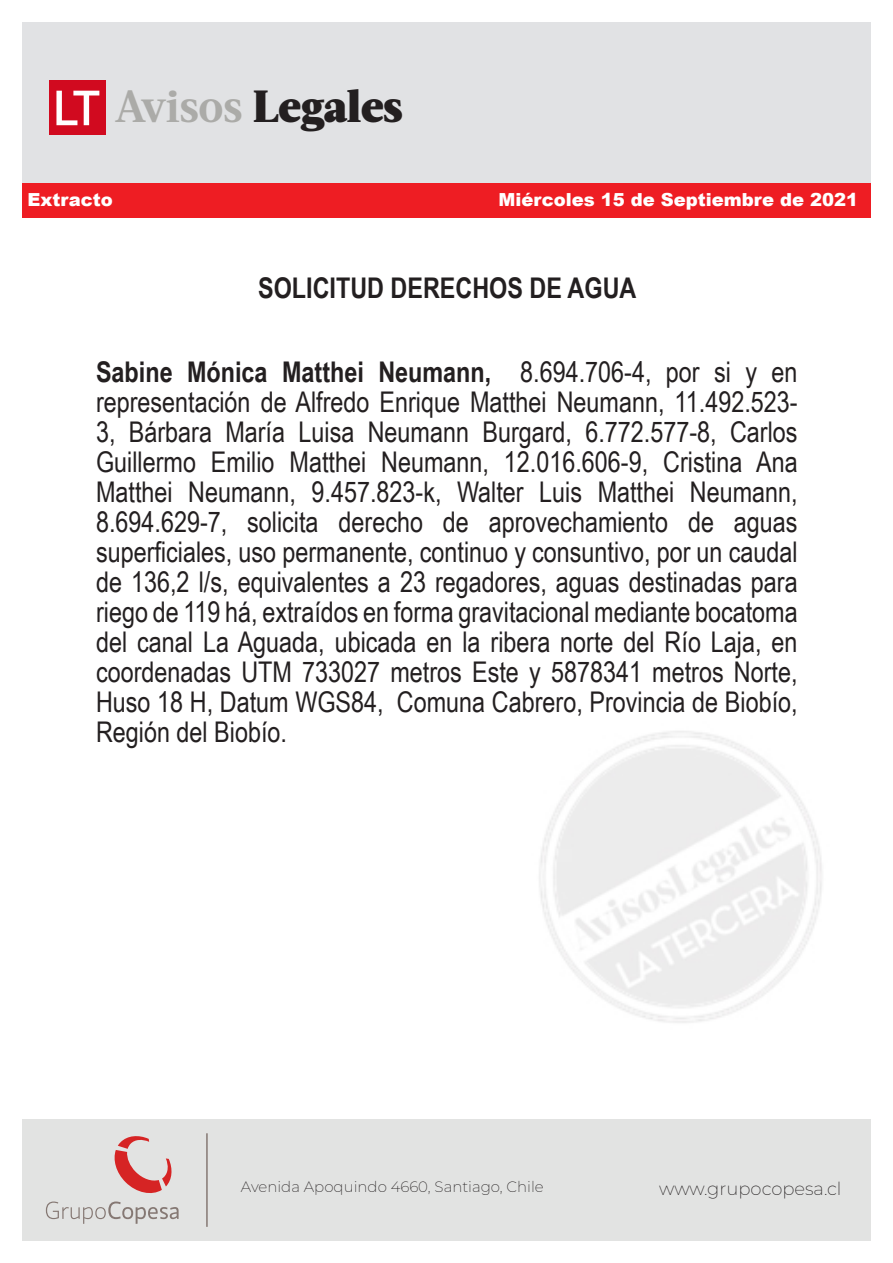
<style>
.page{position:relative;width:893px;height:1263px;background:#fff}
.page>*{position:absolute;margin:0;border:0;box-sizing:border-box;transform-origin:0 0}
.t1{font:900 45px "Acta";letter-spacing:-.01em;color:#231f20}
.t2{font:28.5px/30px "Arial Narrow";color:#231f20;text-align:justify}
.t3{font:700 28.5px "Arial Narrow";color:#231f20}
.t4{font:900 18px "Arial";color:#fff}
.t5{font:200 18px "Montserrat";color:#231f20}
.t6{font:200 15px "Montserrat";color:#231f20}
.s1{font-weight:700;color:#ababa8}
.s2{font-weight:700}
</style>
<div class="page">
<div style="left:22px;top:1120px;width:849px;height:121px;background:#e2e3e2"></div>
<div style="left:22px;top:22px;width:849px;height:160px;background:#e1e2e4"></div>
<div style="left:50px;top:81px;width:56px;height:54px;background:#d10a1f"></div>
<svg style="left:56px;top:91px;width:43px;height:34px"></svg>
<div style="left:22px;top:183px;width:849px;height:35px;background:#ee1d23"></div>
<svg style="left:46px;top:1136px;width:133px;height:88px"></svg>
<hr style="left:206px;top:1133px;width:2px;height:94px;background:#857873">
<h1 class="t1" style="left:115px;top:79px;width:289px"><span class="s1">Avisos</span> Legales</h1>
<p class="t4" style="left:28px;top:187px;width:87px">Extracto</p>
<p class="t4" style="left:498px;top:187px;width:361px">Miércoles 15 de Septiembre de 2021</p>
<p class="t3" style="left:258px;top:267px;width:380px">SOLICITUD DERECHOS DE AGUA</p>
<p class="t2" style="left:96px;top:356px;width:703px"><span class="s2">Sabine Mónica Matthei Neumann,</span> 8.694.706-4, por si y en representación de Alfredo Enrique Matthei Neumann, 11.492.523- 3, Bárbara María Luisa Neumann Burgard, 6.772.577-8, Carlos Guillermo Emilio Matthei Neumann, 12.016.606-9, Cristina Ana Matthei Neumann, 9.457.823-k, Walter Luis Matthei Neumann, 8.694.629-7, solicita derecho de aprovechamiento de aguas superficiales, uso permanente, continuo y consuntivo, por un caudal de 136,2 l/s, equivalentes a 23 regadores, aguas destinadas para riego de 119 há, extraídos en forma gravitacional mediante bocatoma del canal La Aguada, ubicada en la ribera norte del Río Laja, en coordenadas UTM 733027 metros Este y 5878341 metros Norte, Huso 18 H, Datum WGS84, Comuna Cabrero, Provincia de Biobío, Región del Biobío.</p>
<p class="t6" style="left:241px;top:1177px;width:304px">Avenida Apoquindo 4660, Santiago, Chile</p>
<p class="t5" style="left:659px;top:1177px;width:184px">www.grupocopesa.cl</p>
</div>
